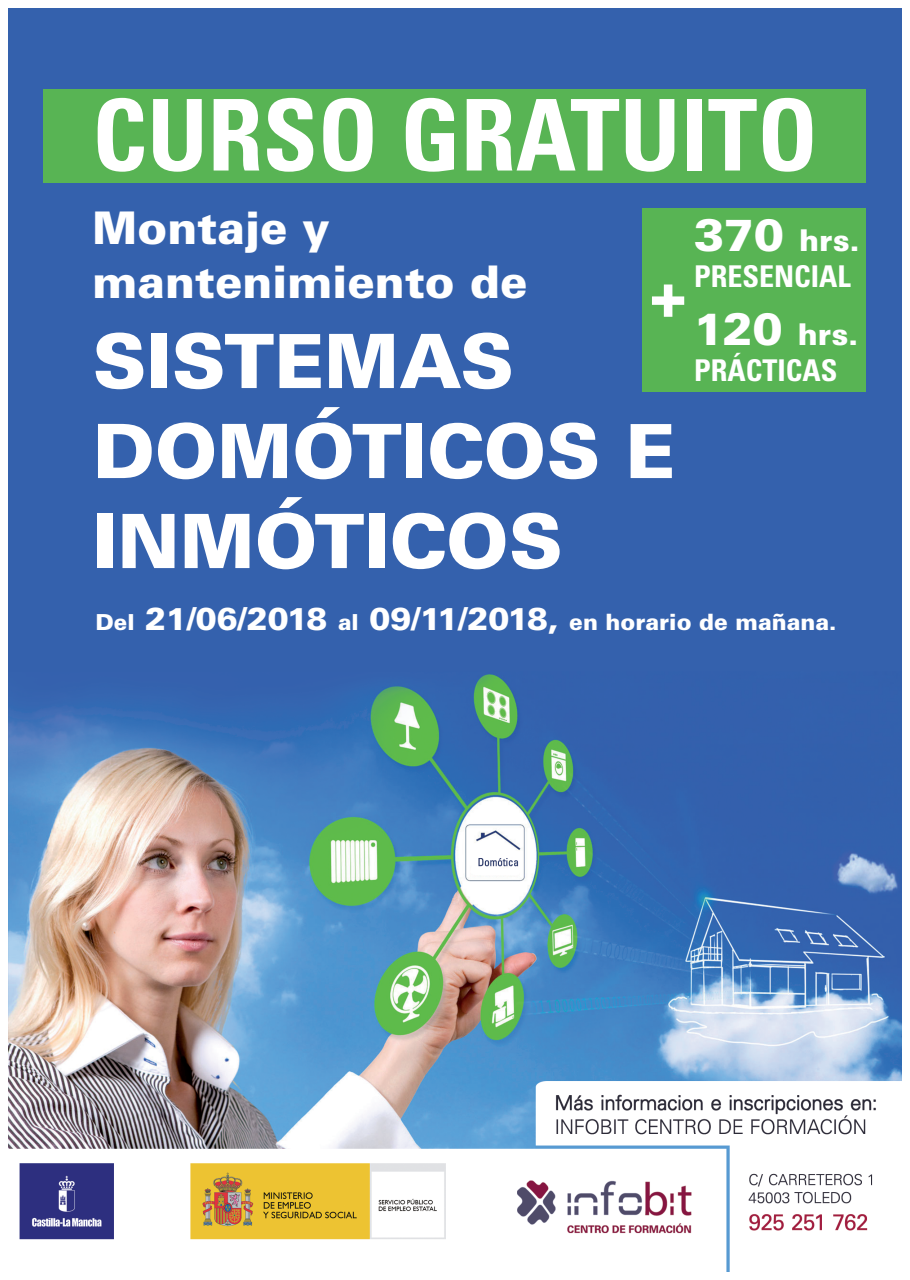
<style>
.page{position:relative;width:910px;height:1280px;background:#fff}
.page>*{position:absolute;margin:0;border:0;box-sizing:border-box;transform-origin:0 0}
.t1{font:700 condensed 99px "Univers LT Std";color:#fff}
.t2{font:900 75px/90px "Univers LT Std";color:#fff}
.t3{font:900 60px "Univers LT Std";color:#fff}
.t4{font:900 45px/54px "Univers LT Std";color:#fff}
.t5{font:900 31.5px "Univers LT Std";letter-spacing:-.025em;color:#fff}
.t6{font:700 condensed 30px/36px "Univers LT Std";color:#fff}
.s1{font-weight:900;font-stretch:normal;font-size:45px}
.s2{font-weight:900;font-stretch:normal}
.s3{font-size:22.05px}
.s4{font-size:22.5px}
</style>
<div class="page">
<img style="left:9px;top:9px;width:892px;height:1262px">
<div style="left:642px;top:208px;width:224px;height:183px;background:#58b454"></div>
<div style="left:44px;top:89px;width:822px;height:94px;background:#58b454"></div>
<h1 class="t1" style="left:92px;top:75px;width:727px">CURSO GRATUITO</h1>
<h3 class="t4" style="left:93px;top:200px;width:436px">Montaje y mantenimiento de</h3>
<h2 class="t2" style="left:93px;top:315px;width:584px">SISTEMAS<br>DOMÓTICOS E<br>INMÓTICOS</h2>
<h3 class="t3" style="left:648px;top:258px;width:41px">+</h3>
<p class="t6" style="left:694px;top:222px;width:167px"><span class="s1">370</span> <span class="s2">hrs.<br></span>PRESENCIAL</p>
<p class="t6" style="left:694px;top:316px;width:166px"><span class="s1">120</span> <span class="s2">hrs.<br></span>PRÁCTICAS</p>
<p class="t5" style="left:96px;top:599px;width:743px"><span class="s3">Del</span> 21/06/2018 <span class="s3">al</span> 09/11/2018, <span class="s4">en horario de mañana.</span></p>
</div>
